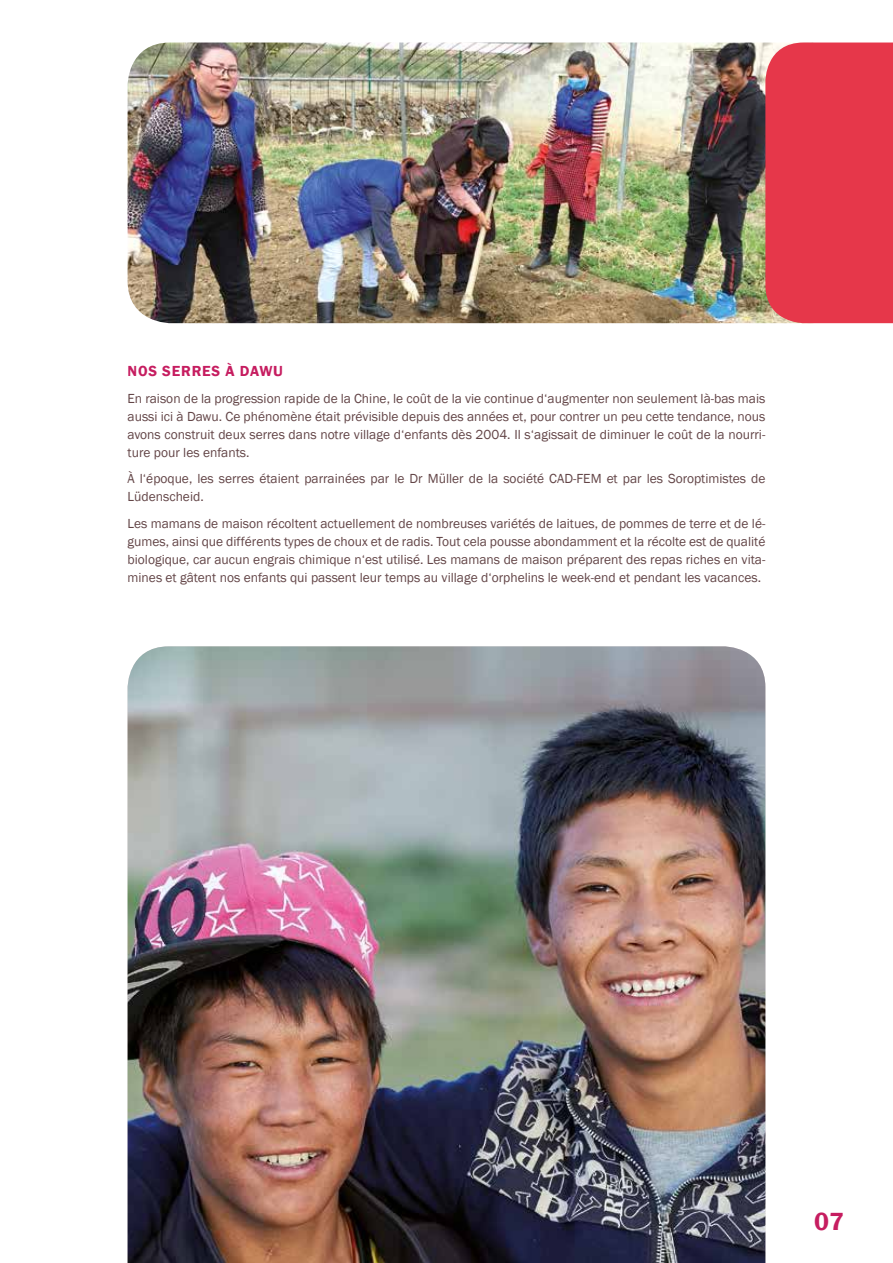
<style>
.page{position:relative;width:893px;height:1263px;background:#fff}
.page>*{position:absolute;margin:0;border:0;box-sizing:border-box;transform-origin:0 0}
.t1{font:600 25.5px "Franklin Gothic";color:#c61d60}
.t2{font:600 15px "Franklin Gothic";letter-spacing:.05em;color:#c61d60}
.t3{font:13.5px/18px "Franklin Gothic";color:#634547;text-align:justify}
</style>
<div class="page">
<img style="left:128px;top:646px;width:637px;height:617px">
<img style="left:128px;top:43px;width:637px;height:280px">
<svg style="left:765px;top:43px;width:128px;height:280px;background:#e33c4d"></svg>
<p class="t2" style="left:128px;top:362px;width:46px">NOS SERRES</p>
<p class="t2" style="left:226px;top:362px;width:57px">À DAWU</p>
<p class="t3" style="left:128px;top:389px;width:639px">En raison de la progression rapide de la Chine, le coût de la vie continue d‘augmenter non seulement là-bas mais aussi ici à Dawu. Ce phénomène était prévisible depuis des années et, pour contrer un peu cette tendance, nous avons construit deux serres dans notre village d‘enfants dès 2004. Il s‘agissait de diminuer le coût de la nourri&shy;ture pour les enfants.</p>
<p class="t3" style="left:128px;top:470px;width:639px">À l‘époque, les serres étaient parrainées par le Dr Müller de la société CAD-FEM et par les Soroptimistes de<br>Lüdenscheid.</p>
<p class="t3" style="left:128px;top:514px;width:639px">Les mamans de maison récoltent actuellement de nombreuses variétés de laitues, de pommes de terre et de lé&shy;gumes, ainsi que différents types de choux et de radis. Tout cela pousse abondamment et la récolte est de qualité biologique, car aucun engrais chimique n‘est utilisé. Les mamans de maison préparent des repas riches en vita&shy;mines et gâtent nos enfants qui passent leur temps au village d‘orphelins le week-end et pendant les vacances.</p>
<h1 class="t1" style="left:814px;top:1205px;width:31px">07</h1>
</div>
